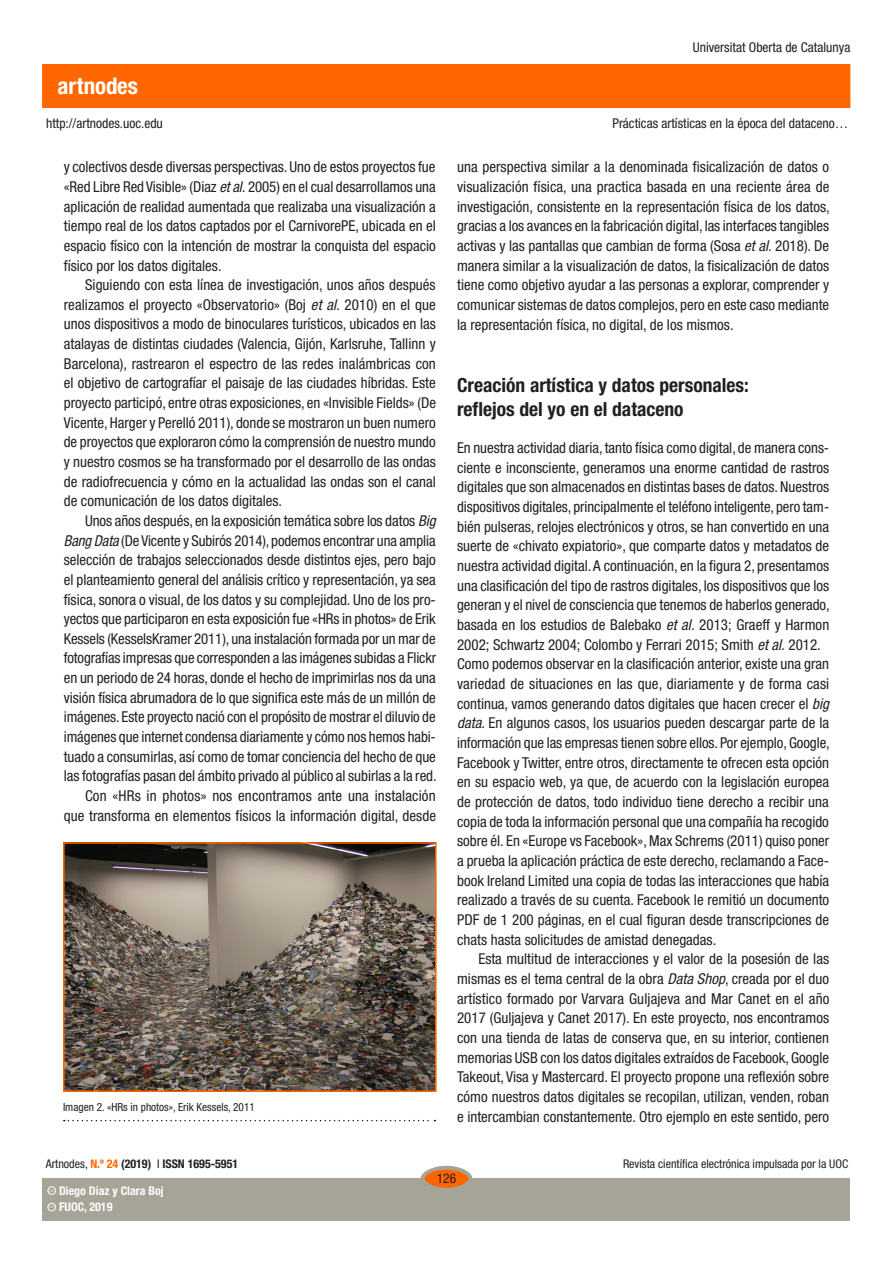
<style>
.page{position:relative;width:893px;height:1263px;background:#fff}
.page>*{position:absolute;margin:0;border:0;box-sizing:border-box;transform-origin:0 0}
.t1{font:700 condensed 22.95px "Helvetica Neue LT Std";color:#fff}
.SUBTITOLS{font:700 condensed 19.5px/24.2px "Helvetica Neue LT Std";color:#231f20}
.text_general{font:condensed 15px/19.6px "Helvetica Neue LT Std";color:#231f20;text-align:justify}
.text_general_primerp{font:condensed 15px/19.6px "Helvetica Neue LT Std";color:#231f20;text-align:justify}
.t2{font:condensed 13.5px "Helvetica Neue LT Std";color:#231f20}
.t3{font:condensed 12px "Helvetica Neue LT Std";color:#231f20}
.t4{font:700 condensed 12px "Helvetica Neue LT Std";color:#231f20}
.t5{font:700 condensed 12px "Helvetica Neue LT Std";color:#fff}
.PEUSDEFOTO{font:condensed 11.25px "Helvetica Neue LT Std";color:#231f20}
.t6{font:600 3.9px "Adobe Caslon Pro";color:#fff}
.s1{font-style:italic}
.s2{font-weight:400}
.s3{color:#f60}
</style>
<div class="page">
<div style="left:43px;top:65px;width:807px;height:42px;background:#f60"></div>
<div style="left:43px;top:1178px;width:807px;height:42px;background:#a6a397"></div>
<div style="left:422px;top:1168px;width:48px;height:21px;background:#f60;border-radius:50%"></div>
<div style="left:421px;top:1166px;width:51px;height:25px;border:4px solid #a6a397;border-radius:50%"></div>
<div style="left:48px;top:1203px;width:8px;height:8px;border:1px solid #fff;border-radius:50%"></div>
<div style="left:48px;top:1186px;width:8px;height:8px;border:1px solid #fff;border-radius:50%"></div>
<img style="left:66px;top:845px;width:368px;height:244px">
<div style="left:63px;top:842px;width:374px;height:250px;border:2px solid #f60"></div>
<svg style="left:64px;top:1120px;width:371px;height:1px"></svg>
<h1 class="t1" style="left:58px;top:72px;width:82px">artnodes</h1>
<p class="t2" style="left:46px;top:115px;width:118px">http://artnodes.uoc.edu</p>
<p class="text_general_primerp" style="left:64px;top:157px;width:374px">y colectivos desde diversas perspectivas. Uno de estos proyectos fue «Red Libre Red Visible» (Diaz <span class="s1">et al.</span> 2005) en el cual desarrollamos una aplicación de realidad aumentada que realizaba una visualización a tiempo real de los datos captados por el CarnivorePE, ubicada en el espacio físico con la intención de mostrar la conquista del espacio físico por los datos digitales.</p>
<p class="text_general" style="left:64px;top:275px;width:374px;text-indent:21px">Siguiendo con esta línea de investigación, unos años después realizamos el proyecto «Observatorio» (Boj <span class="s1">et al.</span> 2010) en el que unos dispositivos a modo de binoculares turísticos, ubicados en las atalayas de distintas ciudades (Valencia, Gijón, Karlsruhe, Tallinn y Barcelona), rastrearon el espectro de las redes inalámbricas con el objetivo de cartografíar el paisaje de las ciudades híbridas. Este proyecto participó, entre otras exposiciones, en «Invisible Fields» (De Vicente, Harger y Perelló 2011), donde se mostraron un buen numero de proyectos que exploraron cómo la comprensión de nuestro mundo y nuestro cosmos se ha transformado por el desarrollo de las ondas de radiofrecuencia y cómo en la actualidad las ondas son el canal de comunicación de los datos digitales.</p>
<p class="text_general" style="left:64px;top:511px;width:374px;text-indent:21px">Unos años después, en la exposición temática sobre los datos <span class="s1">Big Bang Data</span> (De Vicente y Subirós 2014), podemos encontrar una amplia selección de trabajos seleccionados desde distintos ejes, pero bajo el planteamiento general del análisis crítico y representación, ya sea física, sonora o visual, de los datos y su complejidad. Uno de los pro&shy;yectos que participaron en esta exposición fue «HRs in photos» de Erik Kessels (KesselsKramer 2011), una instalación formada por un mar de fotografías impresas que corresponden a las imágenes subidas a Flickr en un periodo de 24 horas, donde el hecho de imprimirlas nos da una visión física abrumadora de lo que significa este más de un millón de imágenes. Este proyecto nació con el propósito de mostrar el diluvio de imágenes que internet condensa diariamente y cómo nos hemos habi&shy;tuado a consumirlas, así como de tomar conciencia del hecho de que las fotografías pasan del ámbito privado al público al subirlas a la red.</p>
<p class="text_general" style="left:64px;top:786px;width:374px;text-align:right">Con «HRs in photos» nos encontramos ante una instalación que transforma en elementos físicos la información digital, desde</p>
<p class="PEUSDEFOTO" style="left:63px;top:1101px;width:193px">Imagen 2. «HRs in photos», Erik Kessels, 2011</p>
<p class="t2" style="left:693px;top:40px;width:159px">Universitat Oberta de Catalunya</p>
<p class="t2" style="left:612px;top:115px;width:237px">Prácticas artísticas en la época del dataceno…</p>
<p class="text_general" style="left:457px;top:157px;width:374px">una perspectiva similar a la denominada fisicalización de datos o visualización física, una practica basada en una reciente área de investigación, consistente en la representación física de los datos, gracias a los avances en la fabricación digital, las interfaces tangibles activas y las pantallas que cambian de forma (Sosa <span class="s1">et al.</span> 2018). De manera similar a la visualización de datos, la fisicalización de datos tiene como objetivo ayudar a las personas a explorar, comprender y comunicar sistemas de datos complejos, pero en este caso mediante la representación física, no digital, de los mismos.</p>
<p class="SUBTITOLS" style="left:457px;top:373px;width:293px">Creación artística y datos personales: reflejos del yo en el dataceno</p>
<p class="text_general_primerp" style="left:457px;top:438px;width:374px">En nuestra actividad diaria, tanto física como digital, de manera cons&shy;ciente e inconsciente, generamos una enorme cantidad de rastros digitales que son almacenados en distintas bases de datos. Nuestros dispositivos digitales, principalmente el teléfono inteligente, pero tam&shy;bién pulseras, relojes electrónicos y otros, se han convertido en una suerte de «chivato expiatorio», que comparte datos y metadatos de nuestra actividad digital. A continuación, en la figura 2, presentamos una clasificación del tipo de rastros digitales, los dispositivos que los generan y el nivel de consciencia que tenemos de haberlos generado, basada en los estudios de Balebako <span class="s1">et al.</span> 2013; Graeff y Harmon 2002; Schwartz 2004; Colombo y Ferrari 2015; Smith <span class="s1">et al.</span> 2012.</p>
<p class="text_general_primerp" style="left:457px;top:654px;width:374px">Como podemos observar en la clasificación anterior, existe una gran variedad de situaciones en las que, diariamente y de forma casi continua, vamos generando datos digitales que hacen crecer el <span class="s1">big data</span>. En algunos casos, los usuarios pueden descargar parte de la información que las empresas tienen sobre ellos. Por ejemplo, Google, Facebook y Twitter, entre otros, directamente te ofrecen esta opción en su espacio web, ya que, de acuerdo con la legislación europea de protección de datos, todo individuo tiene derecho a recibir una copia de toda la información personal que una compañía ha recogido sobre él. En «Europe vs Facebook», Max Schrems (2011) quiso poner a prueba la aplicación práctica de este derecho, reclamando a Face&shy;book Ireland Limited una copia de todas las interacciones que había realizado a través de su cuenta. Facebook le remitió un documento PDF de 1 200 páginas, en el cual figuran desde transcripciones de chats hasta solicitudes de amistad denegadas.</p>
<p class="text_general" style="left:457px;top:949px;width:374px;text-indent:21px">Esta multitud de interacciones y el valor de la posesión de las mismas es el tema central de la obra <span class="s1">Data Shop</span>, creada por el duo artístico formado por Varvara Guljajeva and Mar Canet en el año 2017 (Guljajeva y Canet 2017). En este proyecto, nos encontramos con una tienda de latas de conserva que, en su interior, contienen memorias USB con los datos digitales extraídos de Facebook, Google Takeout, Visa y Mastercard. El proyecto propone una reflexión sobre cómo nuestros datos digitales se recopilan, utilizan, venden, roban e intercambian constantemente. Otro ejemplo en este sentido, pero</p>
<p class="t4" style="left:46px;top:1157px;width:194px"><span class="s2">Artnodes,</span> <span class="s3">N.º 24</span> (2019) <span class="s2">I</span> ISSN 1695-5951</p>
<p class="t6" style="left:49px;top:1205px;width:7px">CC</p>
<p class="t5" style="left:59px;top:1200px;width:55px">FUOC, 2019</p>
<p class="t5" style="left:59px;top:1183px;width:106px">Diego Díaz y Clara Boj</p>
<p class="t6" style="left:49px;top:1188px;width:7px">CC</p>
<p class="t2" style="left:437px;top:1171px;width:21px">126</p>
<p class="t3" style="left:623px;top:1157px;width:227px">Revista científica electrónica impulsada por la UOC</p>
</div>
